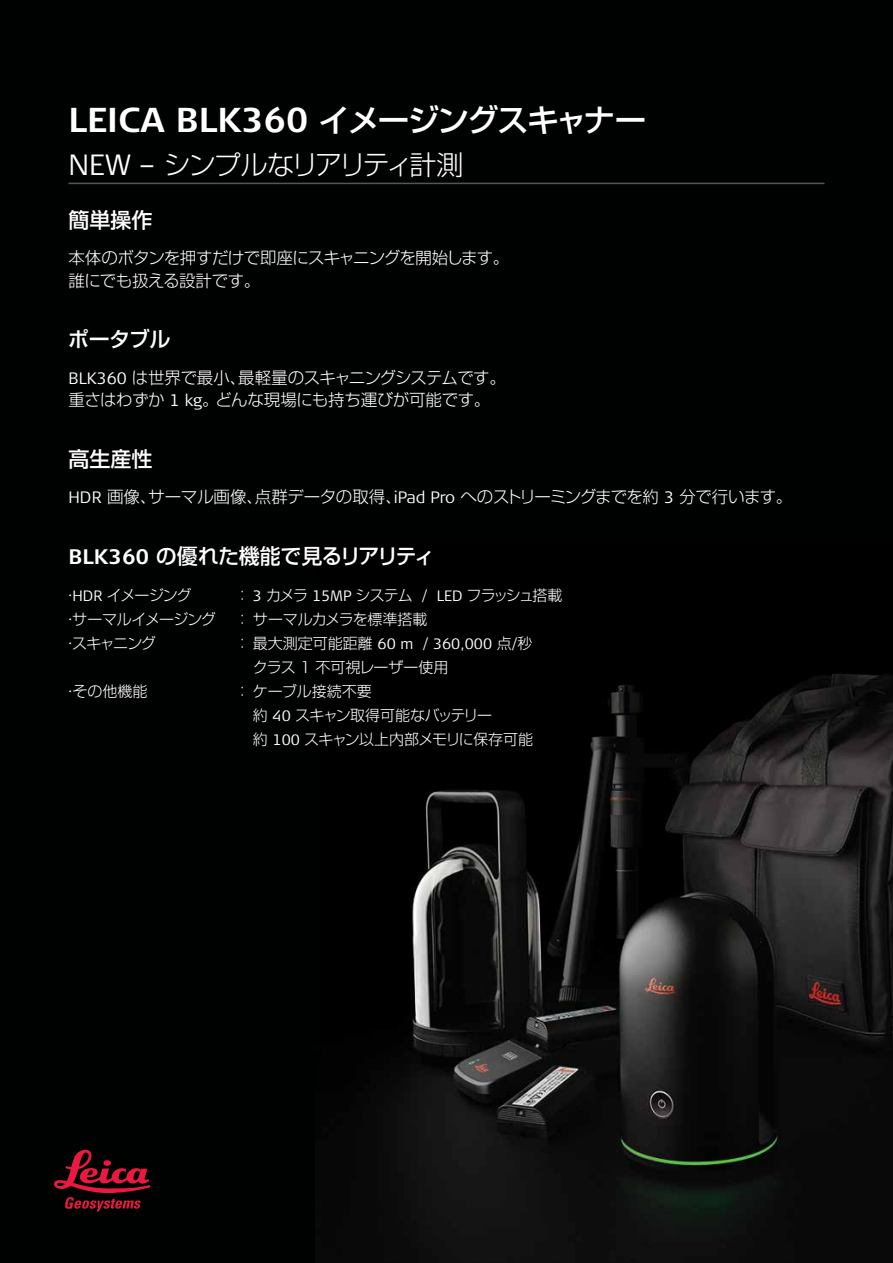
<style>
.page{position:relative;width:893px;height:1263px;background:#000101}
.page>*{position:absolute;margin:0;border:0;box-sizing:border-box;transform-origin:0 0}
.t1{font:700 34.5px "Signa Column";color:#fff}
.t2{font:300 27px "Shin Go Pro";letter-spacing:-.1em;color:#fff}
.t3{font:500 21px "Shin Go Pro";letter-spacing:-.03em;color:#fff}
.t4{font:500 21px "Shin Go Pro";letter-spacing:-.01em;color:#fff}
.t5{font:300 16.5px/22.5px "Shin Go Pro";letter-spacing:-.03em;color:#fff}
.t6{font:300 15px/24px "Shin Go Pro";letter-spacing:-.04em;color:#fff}
.t7{font:300 15px "Shin Go Pro";letter-spacing:-.085em;color:#fff}
.t8{font:300 15px "Signa Column";color:#fff}
.t9{font:300 15px "Shin Go Pro";letter-spacing:-.02em;color:#fff}
.t10{font:300 15px "Shin Go Pro";color:#fff}
.s1{font-family:"Shin Go Pro";font-weight:500;font-size:31.5px}
.s2{font-family:"Signa Column";font-size:29.25px}
.s3{font-family:"Signa Column"}
.s4{font-family:"Signa Column";font-weight:700}
.s5{font-family:"Shin Go Pro"}
</style>
<div class="page">
<img style="left:377px;top:674px;width:516px;height:589px">
<hr style="left:68px;top:183px;width:756px;height:1px;background:#555">
<svg style="left:54px;top:1149px;width:96px;height:62px"></svg>
<h1 class="t1" style="left:68px;top:100px;width:579px">LEICA BLK360 <span class="s1">イメージングスキャナー</span></h1>
<h2 class="t2" style="left:68px;top:142px;width:396px"><span class="s2">NEW –</span> シンプルなリアリティ計測</h2>
<p class="t4" style="left:68px;top:203px;width:86px">簡単操作</p>
<p class="t5" style="left:68px;top:245px;width:442px">本体のボタンを押すだけで即座にスキャニングを開始します。誰にでも扱える設計です。</p>
<p class="t4" style="left:68px;top:322px;width:104px">ポータブル</p>
<p class="t5" style="left:68px;top:364px;width:439px"><span class="s3">BLK360</span> は世界で最小、最軽量のスキャニングシステムです。重さはわずか <span class="s3">1 kg</span>。どんな現場にも持ち運びが可能です。</p>
<p class="t4" style="left:68px;top:441px;width:86px">高生産性</p>
<p class="t5" style="left:68px;top:483px;width:725px"><span class="s3">HDR</span> 画像、サーマル画像、点群データの取得、<span class="s3">iPad Pro</span> へのストリーミングまでを約 <span class="s3">3</span> 分で行います。</p>
<p class="t3" style="left:68px;top:538px;width:368px"><span class="s4">BLK360</span> の優れた機能で見るリアリティ</p>
<p class="t6" style="left:63px;top:581px;width:130px">・<span class="s3">HDR</span> イメージング</p>
<p class="t7" style="left:235px;top:583px;width:329px">： <span class="s3">3</span> カメラ <span class="s3">15MP</span> システム <span class="s3">/ LED</span> フラッシュ搭載</p>
<p class="t6" style="left:63px;top:605px;width:154px">・サーマルイメージング</p>
<p class="t9" style="left:235px;top:607px;width:194px">：サーマルカメラを標準搭載</p>
<p class="t6" style="left:63px;top:629px;width:94px">・スキャニング</p>
<p class="t8" style="left:235px;top:635px;width:299px"><span class="s5">：最大測定可能距離</span> 60 m / 360,000 <span class="s5">点</span>/<span class="s5">秒</span></p>
<p class="t10" style="left:253px;top:655px;width:197px">クラス１不可視レーザー使用</p>
<p class="t6" style="left:63px;top:677px;width:86px">・その他機能</p>
<p class="t6" style="left:253px;top:677px;width:282px;text-indent:-18px">：ケーブル接続不要<br>約 <span class="s3">40</span> スキャン取得可能なバッテリー<br>約 <span class="s3">100</span> スキャン以上内部メモリに保存可能</p>
</div>
